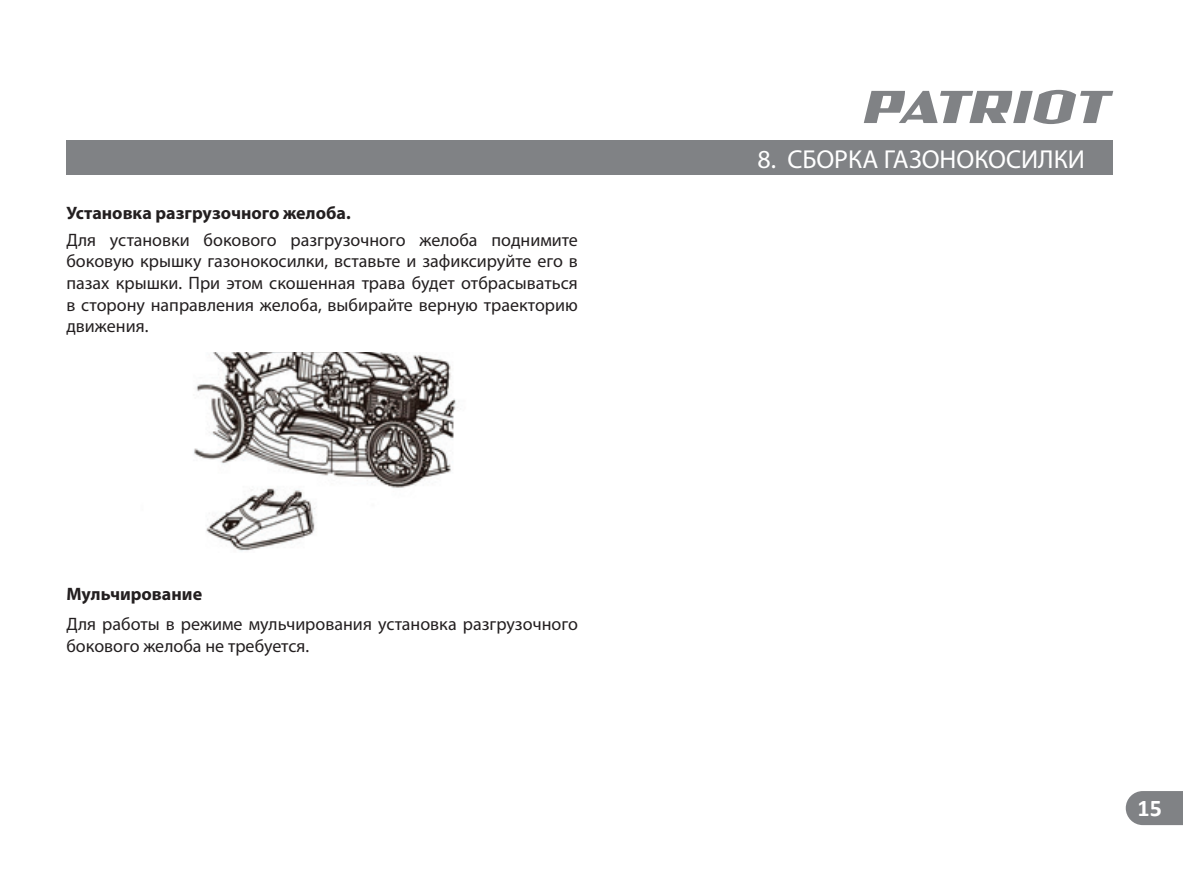
<style>
.page{position:relative;width:1183px;height:874px;background:#fff}
.page>*{position:absolute;margin:0;border:0;box-sizing:border-box;transform-origin:0 0}
.t1{font:26px "Myriad Pro";color:#fff}
.t2{font:700 24px "Calibri";color:#fff}
.t3{font:18px/21.6px "Myriad Pro";color:#231f20;text-align:justify}
.t4{font:700 18px "Myriad Pro";color:#231f20}
</style>
<div class="page">
<svg style="left:864px;top:90px;width:249px;height:34px"></svg>
<div style="left:66px;top:141px;width:1047px;height:34px;background:#808285"></div>
<svg style="left:1125px;top:791px;width:58px;height:33px;background:#898b8d"></svg>
<img style="left:194px;top:352px;width:264px;height:199px">
<p class="t4" style="left:66px;top:201px;width:286px">Установка разгрузочного желоба.</p>
<p class="t3" style="left:66px;top:228px;width:513px">Для установки бокового разгрузочного желоба поднимите боковую крышку газонокосилки, вставьте и зафиксируйте его в пазах крышки. При этом скошенная трава будет отбрасываться в сторону направления желоба, выбирайте верную траекторию движения.</p>
<p class="t4" style="left:66px;top:582px;width:137px">Мульчирование</p>
<p class="t3" style="left:66px;top:612px;width:513px">Для работы в режиме мульчирования установка разгрузочного бокового желоба не требуется.</p>
<h1 class="t1" style="left:757px;top:143px;width:329px">8. СБОРКА ГАЗОНОКОСИЛКИ</h1>
<h2 class="t2" style="left:1137px;top:790px;width:26px">15</h2>
</div>
